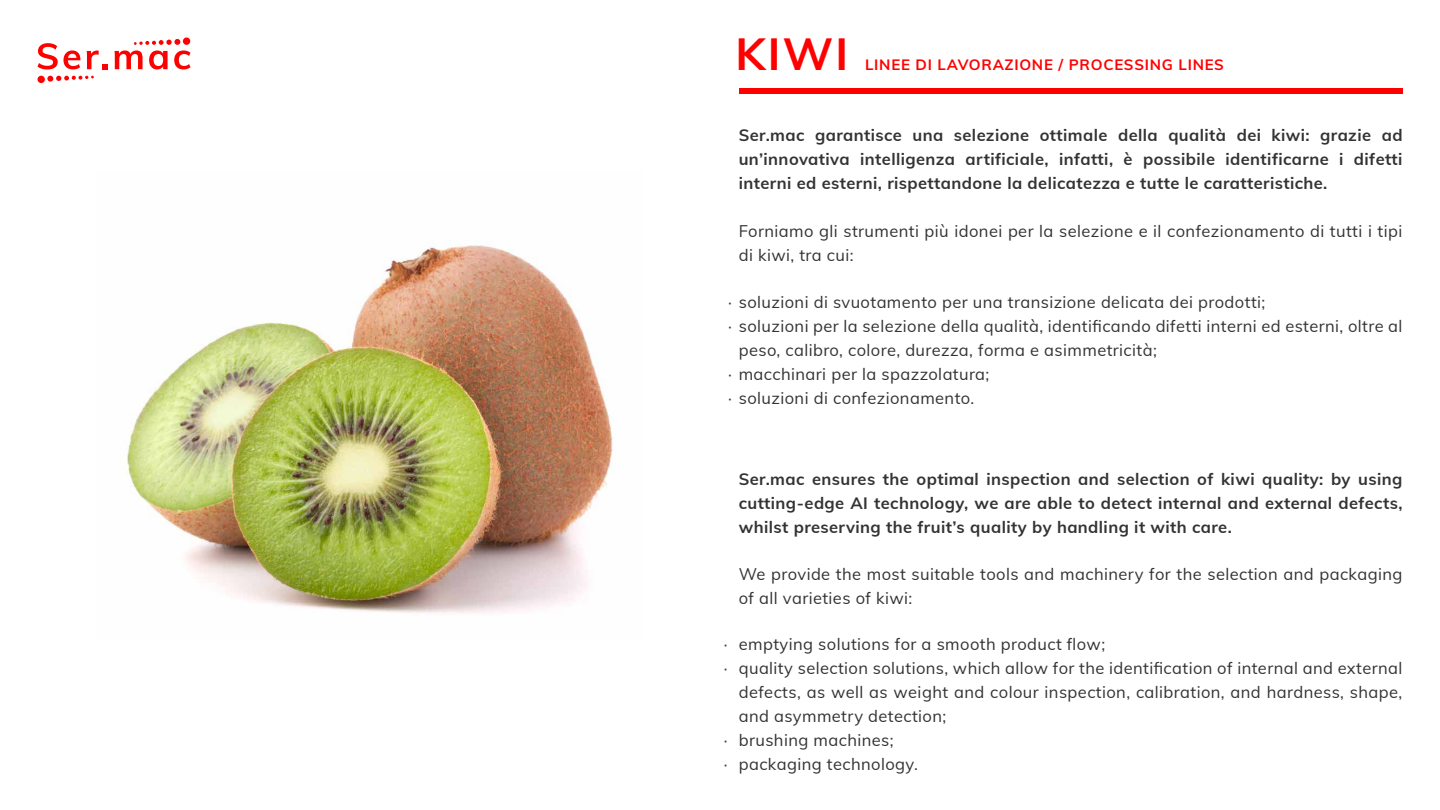
<style>
.page{position:relative;width:1440px;height:810px;background:#fff}
.page>*{position:absolute;margin:0;border:0;box-sizing:border-box;transform-origin:0 0}
.t1{font:700 45px "Muli";color:#f00}
.t2{font:16.5px/24px "Muli";letter-spacing:.025em;color:#333}
.t3{font:700 16.5px/24px "Muli";letter-spacing:.025em;color:#333;text-align:justify}
.t4{font:700 15px "Muli";letter-spacing:.05em;color:#f00}
</style>
<div class="page">
<img style="left:122px;top:241px;width:491px;height:372px">
<div style="left:739px;top:88px;width:663px;height:6px;background:#f00"></div>
<div style="left:38px;top:76px;width:7px;height:7px;background:#f00;border-radius:50%"></div>
<svg style="left:47px;top:76px;width:47px;height:6px"></svg>
<div style="left:183px;top:38px;width:7px;height:7px;background:#f00;border-radius:50%"></div>
<svg style="left:37px;top:43px;width:43px;height:27px"></svg>
<svg style="left:87px;top:51px;width:21px;height:18px"></svg>
<svg style="left:115px;top:39px;width:75px;height:30px"></svg>
<h1 class="t1" style="left:736px;top:21px;width:114px">KIWI</h1>
<p class="t4" style="left:865px;top:53px;width:360px">LINEE DI LAVORAZIONE / PROCESSING LINES</p>
<p class="t3" style="left:739px;top:122px;width:665px">Ser.mac garantisce una selezione ottimale della qualità dei kiwi: grazie ad un’innovativa intelligenza artificiale, infatti, è possibile identificarne i difetti interni ed esterni, rispettandone la delicatezza e tutte le caratteristiche.</p>
<p class="t2" style="left:739px;top:218px;width:665px">Forniamo gli strumenti più idonei per la selezione e il confezionamento di tutti i tipi di kiwi, tra cui:</p>
<p class="t2" style="left:728px;top:290px;width:676px">· soluzioni di svuotamento per una transizione delicata dei prodotti;<br>· soluzioni per la selezione della qualità, identificando difetti interni ed esterni, oltre al</p>
<p class="t2" style="left:728px;top:362px;width:263px">· macchinari per la spazzolatura; · soluzioni di confezionamento.</p>
<p class="t2" style="left:739px;top:338px;width:420px">peso, calibro, colore, durezza, forma e asimmetricità;</p>
<p class="t2" style="left:724px;top:632px;width:5px">· ·</p>
<p class="t2" style="left:724px;top:728px;width:5px">· ·</p>
<p class="t3" style="left:739px;top:466px;width:665px">Ser.mac ensures the optimal inspection and selection of kiwi quality: by using cutting-edge AI technology, we are able to detect internal and external defects, whilst preserving the fruit’s quality by handling it with care.</p>
<p class="t2" style="left:739px;top:561px;width:665px">We provide the most suitable tools and machinery for the selection and packaging of all varieties of kiwi:</p>
<p class="t2" style="left:739px;top:632px;width:665px">emptying solutions for a smooth product flow;<br>quality selection solutions, which allow for the identification of internal and external defects, as well as weight and colour inspection, calibration, and hardness, shape, and asymmetry detection;<br>brushing machines;<br>packaging technology.</p>
</div>
